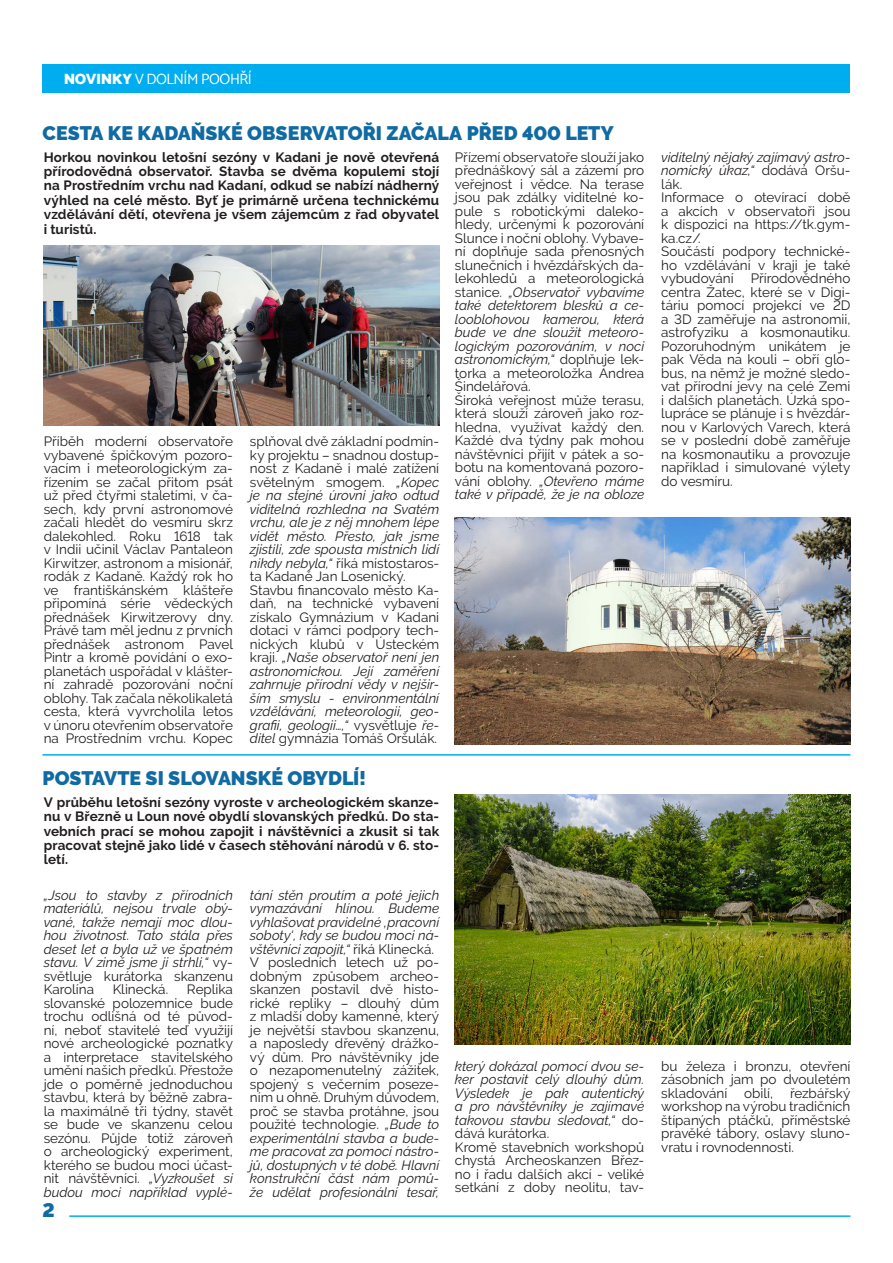
<style>
.page{position:relative;width:893px;height:1263px;background:#fff}
.page>*{position:absolute;margin:0;border:0;box-sizing:border-box;transform-origin:0 0}
.TEXT{font:900 19.5px "Raleway";letter-spacing:-.005em;color:#116ba3}
.t1{font:15px "Catamaran";letter-spacing:-.03em;color:#fff}
.TEXT-2{font:13.5px/13.5px "Raleway";color:#231f20;text-align:justify}
.TEXT-3{font:italic 13.5px/13.5px "Raleway";color:#231f20;text-align:justify}
.TEXT-4{font:700 13.5px/14.4px "Raleway";letter-spacing:.005em;color:#231f20;text-align:justify}
.s1{font-weight:900}
.s2{font-style:normal}
.s3{font-style:italic}
</style>
<div class="page">
<div style="left:43px;top:64px;width:807px;height:28px;background:#00aeef"></div>
<img style="left:44px;top:245px;width:395px;height:181px">
<img style="left:455px;top:517px;width:395px;height:227px">
<img style="left:455px;top:794px;width:395px;height:251px">
<hr style="left:43px;top:754px;width:807px;height:2px;background:#00aeef">
<hr style="left:69px;top:1215px;width:781px;height:2px;background:#00aeef">
<p class="t1" style="left:64px;top:68px;width:190px"><span class="s1">NOVINKY</span> V DOLNÍM POOHŘÍ</p>
<p class="TEXT" style="left:43px;top:121px;width:573px">CESTA KE KADAŇSKÉ OBSERVATOŘI ZAČALA PŘED 400 LETY</p>
<p class="TEXT-4" style="left:44px;top:150px;width:397px">Horkou novinkou letošní sezóny v Kadani je nově otevřená přírodovědná observatoř. Stavba se dvěma kopulemi stojí na Prostředním vrchu nad Kadaní, odkud se nabízí nádherný výhled na celé město. Byť je primárně určena technickému vzdělávání dětí, otevřena je všem zájemcům z řad obyvatel i turistů.</p>
<p class="TEXT-2" style="left:44px;top:435px;width:191px">Příběh moderní observatoře vybavené špičkovým pozoro&shy;vacím i meteorologickým za&shy;řízením se začal přitom psát už před čtyřmi staletími, v ča&shy;sech, kdy první astronomové začali hledět do vesmíru skrz dalekohled. Roku 1618 tak v Indii učinil Václav Pantaleon Kirwitzer, astronom a misionář, rodák z Kadaně. Každý rok ho ve františkánském klášteře připomíná série vědeckých přednášek Kirwitzerovy dny.<br>Právě tam měl jednu z prvních přednášek astronom Pavel Pintr a kromě povídání o exo&shy;planetách uspořádal v klášter&shy;ní zahradě pozorování noční oblohy. Tak začala několikaletá cesta, která vyvrcholila letos v únoru otevřením observatoře na Prostředním vrchu. Kopec</p>
<p class="TEXT-3" style="left:250px;top:435px;width:191px"><span class="s2">splňoval dvě základní podmín&shy;ky projektu – snadnou dostup&shy;nost z Kadaně i malé zatížení světelným smogem.</span> „Kopec je na stejné úrovni jako odtud viditelná rozhledna na Svatém vrchu, ale je z něj mnohem lépe vidět město. Přesto, jak jsme zjistili, zde spousta místních lidí nikdy nebyla,“ <span class="s2">říká místostaros&shy;ta Kadaně Jan Losenický.</span></p>
<p class="TEXT-3" style="left:250px;top:583px;width:191px"><span class="s2">Stavbu financovalo město Ka&shy;daň, na technické vybavení získalo Gymnázium v Kadani dotaci v rámci podpory tech&shy;nických klubů v Ústeckém kraji.</span> „Naše observatoř není jen astronomickou. Její zaměření zahrnuje přírodní vědy v nejšir&shy;ším smyslu - environmentální vzdělávání, meteorologii, geo&shy;grafii, geologii…,“ <span class="s2">vysvětluje</span> ře&shy;ditel <span class="s2">gymnázia Tomáš Oršulák.</span></p>
<p class="TEXT" style="left:43px;top:767px;width:325px">POSTAVTE SI SLOVANSKÉ OBYDLÍ!</p>
<p class="TEXT-4" style="left:44px;top:795px;width:397px">V průběhu letošní sezóny vyroste v archeologickém skanze&shy;nu v Březně u Loun nové obydlí slovanských předků. Do sta&shy;vebních prací se mohou zapojit i návštěvníci a zkusit si tak pracovat stejně jako lidé v časech stěhování národů v 6. sto&shy;letí.</p>
<p class="TEXT-3" style="left:44px;top:888px;width:191px">„Jsou to stavby z přírodních materiálů, nejsou trvale obý&shy;vané, takže nemají moc dlou&shy;hou životnost. Tato stála přes deset let a byla už ve špatném stavu. V zimě jsme ji strhli,“ <span class="s2">vy&shy;světluje kurátorka skanzenu Karolína</span></p>
<p class="TEXT-2" style="left:44px;top:983px;width:191px;text-indent:143px">Replika slovanské polozemnice bude trochu odlišná od té původ&shy;ní, neboť stavitelé teď využijí nové archeologické poznatky a interpretace stavitelského umění našich předků. Přestože jde o poměrně jednoduchou stavbu, která by běžně zabra&shy;la maximálně tři týdny, stavět se bude ve skanzenu celou sezónu. Půjde totiž zároveň o archeologický experiment, kterého se budou moci účast&shy;nit návštěvníci. <span class="s3">„Vyzkoušet si budou moci například vyplé-</span></p>
<p class="TEXT-2" style="left:113px;top:983px;width:57px">Klinecká.</p>
<p class="TEXT" style="left:43px;top:1199px;width:14px">2</p>
<p class="TEXT-3" style="left:250px;top:888px;width:191px">tání stěn proutím a poté jejich vymazávání hlínou. Budeme vyhlašovat pravidelné ‚pracovní soboty‘, kdy se budou moci ná&shy;vštěvníci zapojit,“ <span class="s2">říká Klinecká.</span></p>
<p class="TEXT-2" style="left:250px;top:956px;width:191px">V posledních letech už po&shy;dobným způsobem archeo&shy;skanzen postavil dvě histo&shy;rické repliky – dlouhý dům z mladší doby kamenné, který je největší stavbou skanzenu, a naposledy dřevěný drážko&shy;vý dům. Pro návštěvníky jde o nezapomenutelný zážitek, spojený s večerním poseze&shy;ním u ohně. Druhým důvodem, proč se stavba protáhne, jsou použité technologie. <span class="s3">„Bude to experimentální stavba a bude&shy;me pracovat za pomoci nástro&shy;jů, dostupných v té době. Hlavní konstrukční část nám pomů&shy;že udělat profesionální tesař,</span></p>
<p class="TEXT-2" style="left:455px;top:150px;width:191px">Přízemí observatoře slouží jako přednáškový sál a zázemí pro veřejnost i vědce. Na terase jsou pak zdálky viditelné ko&shy;pule s robotickými daleko&shy;hledy, určenými k pozorování Slunce i noční oblohy. Vybave&shy;ní doplňuje sada přenosných slunečních i hvězdářských da&shy;lekohledů a meteorologická stanice. <span class="s3">„Observatoř vybavíme také detektorem blesků a ce&shy;looblohovou kamerou, která bude ve dne sloužit meteoro&shy;logickým pozorováním, v noci astronomickým,“</span> doplňuje lek&shy;torka a meteoroložka Andrea Šindelářová.</p>
<p class="TEXT-2" style="left:455px;top:393px;width:191px">Široká veřejnost může terasu, která slouží zároveň jako roz&shy;hledna, využívat každý den.<br>Každé dva týdny pak mohou návštěvníci přijít v pátek a so&shy;botu na komentovaná pozoro&shy;vání oblohy. <span class="s3">„Otevřeno máme také v případě, že je na obloze</span></p>
<p class="TEXT-3" style="left:455px;top:1059px;width:191px">který dokázal pomocí dvou se&shy;ker postavit celý dlouhý dům.<br>Výsledek je pak autentický a pro návštěvníky je zajímavé takovou stavbu sledovat,“ <span class="s2">do&shy;dává kurátorka.</span></p>
<p class="TEXT-2" style="left:455px;top:1140px;width:191px">Kromě stavebních workshopů chystá Archeoskanzen Břez&shy;no i řadu dalších akcí - veliké setkání z doby neolitu, tav-</p>
<p class="TEXT-3" style="left:661px;top:150px;width:191px">viditelný nějaký zajímavý astro&shy;nomický úkaz,“ <span class="s2">dodává Oršu&shy;lák.</span></p>
<p class="TEXT-2" style="left:661px;top:190px;width:191px">Informace o otevírací době a akcích v observatoři jsou k dispozici na https://tk.gym&shy;ka.cz/.</p>
<p class="TEXT-2" style="left:661px;top:244px;width:191px">Součástí podpory technické&shy;ho vzdělávání v kraji je také vybudování</p>
<p class="TEXT-2" style="left:661px;top:271px;width:191px;text-indent:90px">Přírodovědného centra Žatec, které se v Digi&shy;táriu pomocí projekcí ve 2D a 3D zaměřuje na astronomii, astrofyziku a kosmonautiku.<br>Pozoruhodným unikátem je pak Věda na kouli – obří glo&shy;bus, na němž je možné sledo&shy;vat přírodní jevy na celé Zemi i dalších planetách. Úzká spo&shy;lupráce se plánuje i s hvězdár&shy;nou v Karlových Varech, která se v poslední době zaměřuje na kosmonautiku a provozuje například i simulované výlety do vesmíru.</p>
<p class="TEXT-2" style="left:661px;top:1059px;width:191px">bu železa i bronzu, otevření zásobních jam po dvouletém skladování</p>
<p class="TEXT-2" style="left:661px;top:1086px;width:191px;text-indent:129px">řezbářský workshop na výrobu tradičních štípaných ptáčků, příměstské pravěké tábory, oslavy sluno&shy;vratu i rovnodennosti.</p>
<p class="TEXT-2" style="left:744px;top:1086px;width:30px">obilí,</p>
</div>
